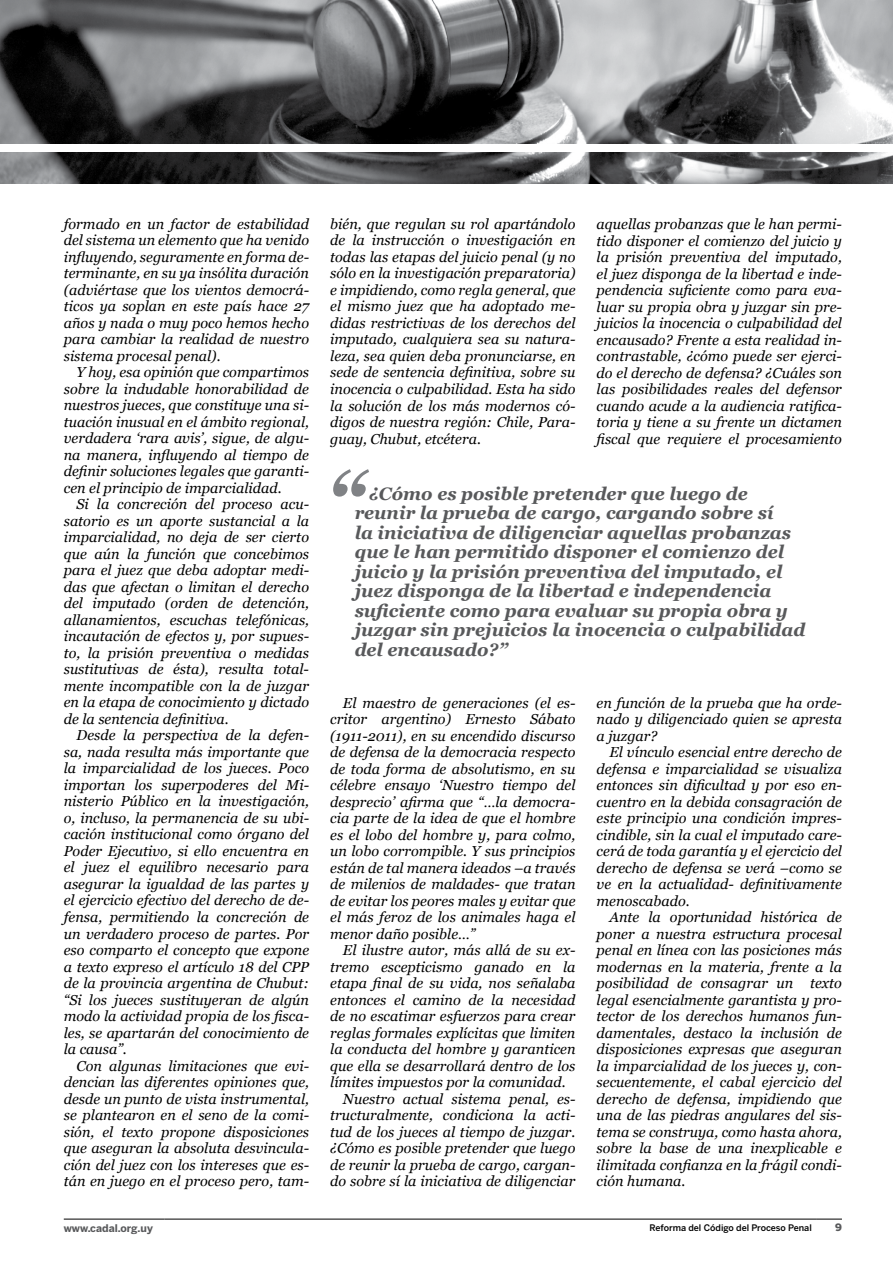
<style>
.page{position:relative;width:893px;height:1263px;background:#fff}
.page>*{position:absolute;margin:0;border:0;box-sizing:border-box;transform-origin:0 0}
.t1{font:italic 700 18px/19.5px "Georgia";color:#58595b}
.t2{font:italic 14.4px/16.5px "Georgia";color:#000;text-align:justify}
.t3{font:700 10.5px "Benton Sans";color:#58595b}
.t4{font:900 10.2px "Benton Sans";color:#58595b}
.t5{font:500 9px "Benton Sans";color:#000}
</style>
<div class="page">
<img style="left:0;top:0;width:893px;height:143px">
<img style="left:0;top:152px;width:893px;height:31px">
<hr style="left:64px;top:1219px;width:100px;height:1px;background:#000">
<hr style="left:164px;top:1219px;width:652px;height:1px;background:#000">
<svg style="left:816px;top:1219px;width:26px;height:1px"></svg>
<svg style="left:333px;top:469px;width:36px;height:28px"></svg>
<p class="t2" style="left:64px;top:216px;width:247px">formado en un factor de estabilidad del sistema un elemento que ha venido influyendo, seguramente en forma de&shy;terminante, en su ya insólita duración (adviértase que los vientos democrá&shy;ticos ya soplan en este país hace 27 años y nada o muy poco hemos hecho para cambiar la realidad de nuestro sistema procesal penal).</p>
<p class="t2" style="left:64px;top:364px;width:247px;text-indent:13px">Y hoy, esa opinión que compartimos sobre la indudable honorabilidad de nuestros jueces, que constituye una si&shy;tuación inusual en el ámbito regional, verdadera ‘rara avis’, sigue, de algu&shy;na manera, influyendo al tiempo de definir soluciones legales que garanti&shy;cen el principio de imparcialidad.</p>
<p class="t2" style="left:64px;top:496px;width:247px;text-indent:13px">Si la concreción del proceso acu&shy;satorio es un aporte sustancial a la imparcialidad, no deja de ser cierto que aún la función que concebimos para el juez que deba adoptar medi&shy;das que afectan o limitan el derecho del imputado (orden de detención, allanamientos, escuchas telefónicas, incautación de efectos y, por supues&shy;to, la prisión preventiva o medidas sustitutivas de ésta), resulta total&shy;mente incompatible con la de juzgar en la etapa de conocimiento y dictado de la sentencia definitiva.</p>
<p class="t2" style="left:64px;top:727px;width:247px;text-indent:13px">Desde la perspectiva de la defen&shy;sa, nada resulta más importante que la imparcialidad de los jueces. Poco importan los superpoderes del Mi&shy;nisterio Público en la investigación, o, incluso, la permanencia de su ubi&shy;cación institucional como órgano del Poder Ejecutivo, si ello encuentra en el juez el equilibro necesario para asegurar la igualdad de las partes y el ejercicio efectivo del derecho de de&shy;fensa, permitiendo la concreción de un verdadero proceso de partes. Por eso comparto el concepto que expone a texto expreso el artículo 18 del CPP de la provincia argentina de Chubut: “Si los jueces sustituyeran de algún modo la actividad propia de los fisca&shy;les, se apartarán del conocimiento de la causa”.</p>
<p class="t2" style="left:64px;top:1057px;width:247px;text-indent:13px">Con algunas limitaciones que evi&shy;dencian las diferentes opiniones que, desde un punto de vista instrumental, se plantearon en el seno de la comi&shy;sión, el texto propone disposiciones que aseguran la absoluta desvincula&shy;ción del juez con los intereses que es&shy;tán en juego en el proceso pero, tam-</p>
<p class="t2" style="left:330px;top:216px;width:247px">bién, que regulan su rol apartándolo de la instrucción o investigación en todas las etapas del juicio penal (y no sólo en la investigación preparatoria) e impidiendo, como regla general, que el mismo juez que ha adoptado me&shy;didas restrictivas de los derechos del imputado, cualquiera sea su natura&shy;leza, sea quien deba pronunciarse, en sede de sentencia definitiva, sobre su inocencia o culpabilidad. Esta ha sido la solución de los más modernos có&shy;digos de nuestra región: Chile, Para&shy;guay, Chubut, etcétera.</p>
<p class="t2" style="left:597px;top:216px;width:247px">aquellas probanzas que le han permi&shy;tido disponer el comienzo del juicio y la prisión preventiva del imputado, el juez disponga de la libertad e inde&shy;pendencia suficiente como para eva&shy;luar su propia obra y juzgar sin pre&shy;juicios la inocencia o culpabilidad del encausado? Frente a esta realidad in&shy;contrastable, ¿cómo puede ser ejerci&shy;do el derecho de defensa? ¿Cuáles son las posibilidades reales del defensor cuando acude a la audiencia ratifica&shy;toria y tiene a su frente un dictamen fiscal que requiere el procesamiento</p>
<p class="t1" style="left:355px;top:484px;width:452px;text-indent:14px">¿Cómo es posible pretender que luego de reunir la prueba de cargo, cargando sobre sí<br>la iniciativa de diligenciar aquellas probanzas que le han permitido disponer el comienzo del juicio y la prisión preventiva del imputado, el juez disponga de la libertad e independencia suficiente como para evaluar su propia obra y juzgar sin prejuicios la inocencia o culpabilidad del encausado?”</p>
<p class="t2" style="left:330px;top:694px;width:247px;text-indent:13px">El maestro de generaciones (el es&shy;critor argentino) Ernesto Sábato (1911-2011), en su encendido discurso de defensa de la democracia respecto de toda forma de absolutismo, en su célebre ensayo ‘Nuestro tiempo del desprecio’ afirma que “…la democra&shy;cia parte de la idea de que el hombre es el lobo del hombre y, para colmo, un lobo corrompible. Y sus principios están de tal manera ideados –a través de milenios de maldades- que tratan de evitar los peores males y evitar que el más feroz de los animales haga el menor daño posible…”</p>
<p class="t2" style="left:343px;top:942px;width:234px">El ilustre autor, más allá de su ex-</p>
<p class="t2" style="left:330px;top:958px;width:247px">tremo escepticismo ganado en la</p>
<p class="t2" style="left:330px;top:975px;width:247px">etapa final de su vida, nos señalaba</p>
<p class="t2" style="left:330px;top:991px;width:247px">entonces el camino de la necesidad</p>
<p class="t2" style="left:330px;top:1008px;width:247px">de no escatimar esfuerzos para crear</p>
<p class="t2" style="left:330px;top:1024px;width:247px">reglas formales explícitas que limiten</p>
<p class="t2" style="left:330px;top:1041px;width:247px">la conducta del hombre y garanticen</p>
<p class="t2" style="left:330px;top:1057px;width:247px">que ella se desarrollará dentro de los</p>
<p class="t2" style="left:330px;top:1074px;width:237px">límites impuestos por la comunidad.</p>
<p class="t2" style="left:343px;top:1090px;width:234px">Nuestro actual sistema penal, es-</p>
<p class="t2" style="left:330px;top:1107px;width:247px">tructuralmente, condiciona la acti-</p>
<p class="t2" style="left:330px;top:1123px;width:247px">tud de los jueces al tiempo de juzgar.</p>
<p class="t2" style="left:330px;top:1140px;width:247px">¿Cómo es posible pretender que luego</p>
<p class="t2" style="left:330px;top:1156px;width:247px">de reunir la prueba de cargo, cargan-</p>
<p class="t2" style="left:330px;top:1173px;width:247px">do sobre sí la iniciativa de diligenciar</p>
<p class="t2" style="left:597px;top:694px;width:247px">en función de la prueba que ha orde&shy;nado y diligenciado quien se apresta a juzgar?</p>
<p class="t2" style="left:597px;top:744px;width:247px;text-indent:13px">El vínculo esencial entre derecho de defensa e imparcialidad se visualiza entonces sin dificultad y por eso en&shy;cuentro en la debida consagración de este principio una condición impres&shy;cindible, sin la cual el imputado care&shy;cerá de toda garantía y el ejercicio del derecho de defensa se verá –como se ve en la actualidad- definitivamente menoscabado.</p>
<p class="t2" style="left:597px;top:909px;width:247px;text-indent:13px">Ante la oportunidad histórica de poner a nuestra estructura procesal penal en línea con las posiciones más modernas en la materia, frente a la posibilidad de consagrar un texto legal esencialmente garantista y pro&shy;tector de los derechos humanos fun&shy;damentales, destaco la inclusión de disposiciones expresas que aseguran la imparcialidad de los jueces y, con&shy;secuentemente, el cabal ejercicio del derecho de defensa, impidiendo que una de las piedras angulares del sis&shy;tema se construya, como hasta ahora, sobre la base de una inexplicable e ilimitada confianza en la frágil condi&shy;ción humana.</p>
<p class="t3" style="left:64px;top:1222px;width:91px">www.cadal.org.uy</p>
<p class="t5" style="left:649px;top:1222px;width:164px">Reforma del Código del Proceso Penal</p>
<p class="t4" style="left:835px;top:1221px;width:8px">9</p>
</div>
